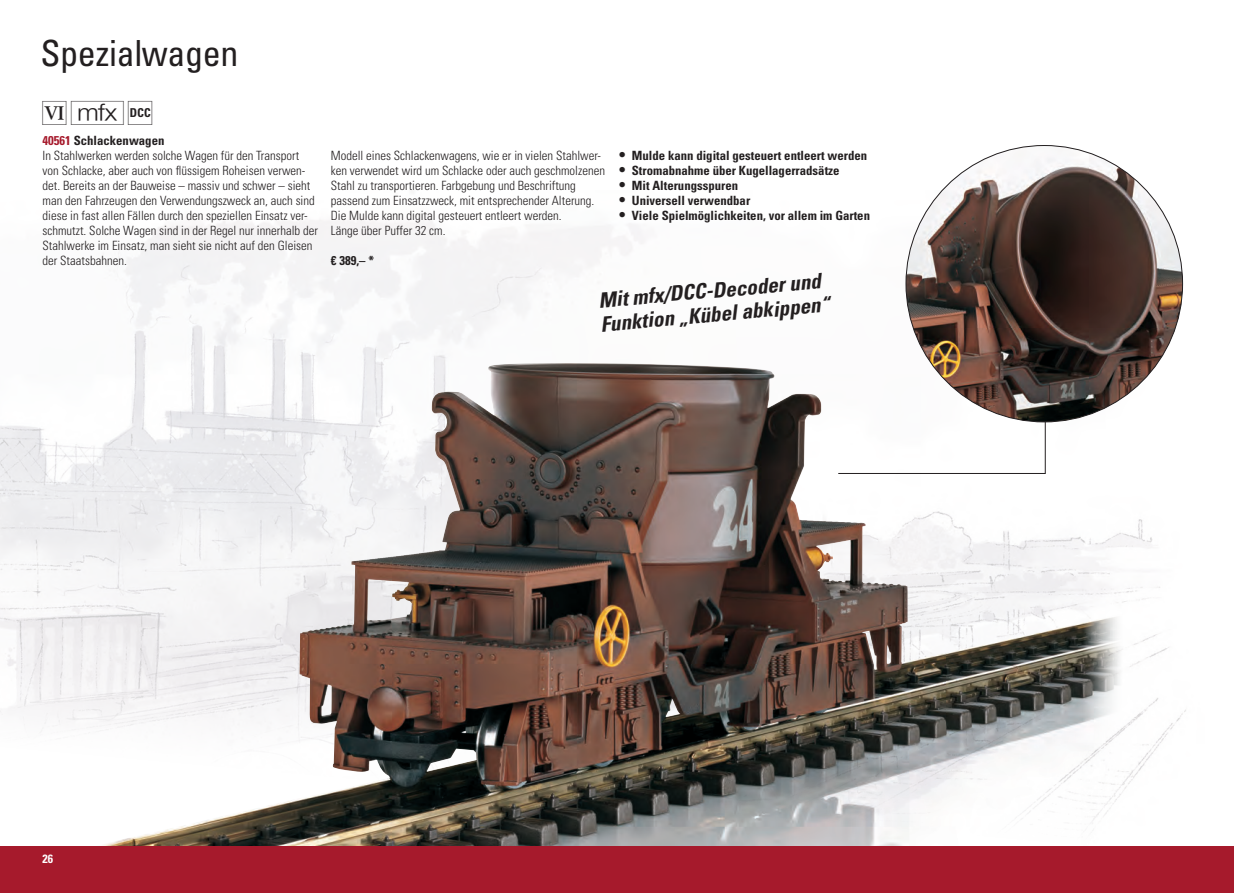
<style>
.page{position:relative;width:1234px;height:893px;background:#fff}
.page>*{position:absolute;margin:0;border:0;box-sizing:border-box;transform-origin:0 0}
.t1{font:condensed 36px "Univers LT Std";letter-spacing:-.01em;color:#231f20}
.t2{font:30px "LGB Piktos";color:#231f20}
.t3{font:italic 700 condensed 21px/24px "Univers LT Std";color:#231f20}
.t4{font:300 condensed 12.75px/15px "Univers LT Std";color:#231f20}
.t5{font:700 condensed 12.75px "Univers LT Std";color:#231f20}
.t6{font:700 condensed 12px "Univers LT Std";color:#fff}
.s1{font-weight:700;color:#a61a2c}
.s2{font-weight:700}
.s3{font-size:15px}
</style>
<div class="page">
<img style="left:0;top:190px;width:1186px;height:656px">
<img style="left:173px;top:644px;width:951px;height:202px">
<img style="left:299px;top:363px;width:234px;height:361px">
<div style="left:0;top:846px;width:1233px;height:47px;background:#a61a2c"></div>
<svg style="left:1233px;top:846px;width:1px;height:47px"></svg>
<svg style="left:837px;top:418px;width:208px;height:56px"></svg>
<img style="left:905px;top:146px;width:277px;height:276px;border-radius:138px">
<h1 class="t1" style="left:40px;top:31px;width:200px">Spezialwagen</h1>
<h2 class="t2" style="left:43px;top:97px;width:116px">6HK</h2>
<p class="t4" style="left:43px;top:133px;width:277px"><span class="s1">40561</span> <span class="s2">Schlackenwagen<br></span>In Stahlwerken werden solche Wagen für den Transport von Schlacke, aber auch von flüssigem Roheisen verwen&shy;det. Bereits an der Bauweise – massiv und schwer – sieht man den Fahrzeugen den Verwendungszweck an, auch sind diese in fast allen Fällen durch den speziellen Einsatz ver&shy;schmutzt. Solche Wagen sind in der Regel nur innerhalb der Stahlwerke im Einsatz, man sieht sie nicht auf den Gleisen der Staatsbahnen.</p>
<p class="t4" style="left:331px;top:148px;width:275px">Modell eines Schlackenwagens, wie er in vielen Stahlwer&shy;ken verwendet wird um Schlacke oder auch geschmolzenen Stahl zu transportieren. Farbgebung und Beschriftung passend zum Einsatzzweck, mit entsprechender Alterung.<br>Die Mulde kann digital gesteuert entleert werden.<br>Länge über Puffer 32 cm.</p>
<p class="t5" style="left:331px;top:253px;width:45px">€ 389,– *</p>
<p class="t5" style="left:619px;top:148px;width:249px"><span class="s3">•</span> Mulde kann digital gesteuert entleert werden</p>
<p class="t5" style="left:619px;top:163px;width:222px"><span class="s3">•</span> Stromabnahme über Kugellagerradsätze</p>
<p class="t5" style="left:619px;top:178px;width:120px"><span class="s3">•</span> Mit Alterungsspuren</p>
<p class="t5" style="left:619px;top:193px;width:133px"><span class="s3">•</span> Universell verwendbar</p>
<p class="t5" style="left:619px;top:208px;width:252px"><span class="s3">•</span> Viele Spielmöglichkeiten, vor allem im Garten</p>
<h3 class="t3" style="left:597px;top:288px;width:231px;rotate:-5deg">Mit mfx/DCC-Decoder und<br>Funktion „Kübel abkippen“</h3>
<p class="t6" style="left:43px;top:852px;width:12px">26</p>
</div>
